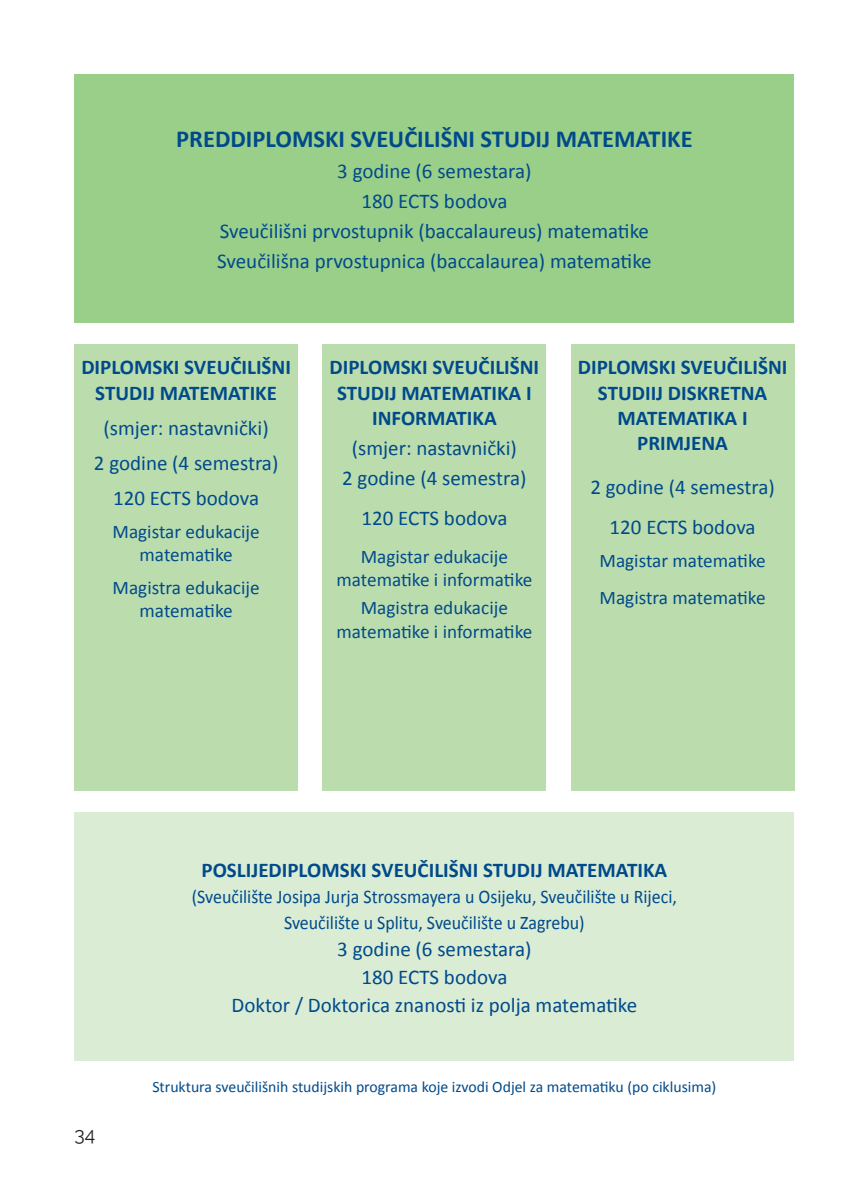
<style>
.page{position:relative;width:844px;height:1191px;background:#fff}
.page>*{position:absolute;margin:0;border:0;box-sizing:border-box;transform-origin:0 0}
.t1{font:700 24.5px "Calibri";color:#004a8b}
.t2{font:21px "Calibri";color:#004a8b}
.t3{font:700 21px/25.2px "Calibri";color:#004a8b;text-align:center}
.t4{font:19.25px/23.1px "Calibri";color:#004a8b;text-align:center}
.t5{font:19.25px "Calibri";color:#004a8b;scale:.93 1}
.t6{font:19.25px "Raleway";color:#231f20}
.t7{font:15.75px "Calibri";color:#004a8b}
</style>
<div class="page">
<div style="left:74px;top:74px;width:720px;height:248px;background:#9acf8a"></div>
<div style="left:74px;top:812px;width:720px;height:248px;background:#daecd4"></div>
<div style="left:74px;top:344px;width:224px;height:446px;background:#bbddae"></div>
<div style="left:322px;top:344px;width:224px;height:446px;background:#bbddae"></div>
<div style="left:570px;top:344px;width:224px;height:446px;background:#bbddae"></div>
<p class="t1" style="left:176px;top:124px;width:518px">PREDDIPLOMSKI SVEUČILIŠNI STUDIJ MATEMATIKE</p>
<p class="t2" style="left:337px;top:157px;width:196px">3 godine (6 semestara)</p>
<p class="t2" style="left:361px;top:188px;width:147px">180 ECTS bodova</p>
<p class="t2" style="left:220px;top:218px;width:430px">Sveučilišni prvostupnik (baccalaureus) matematike</p>
<p class="t2" style="left:217px;top:248px;width:436px">Sveučilišna prvostupnica (baccalaurea) matematike</p>
<p class="t3" style="left:81px;top:354px;width:211px">DIPLOMSKI SVEUČILIŠNI<br>STUDIJ MATEMATIKE</p>
<p class="t2" style="left:104px;top:415px;width:167px">(smjer: nastavnički)</p>
<p class="t2" style="left:94px;top:450px;width:186px">2 godine (4 semestra)</p>
<p class="t2" style="left:113px;top:485px;width:147px">120 ECTS bodova</p>
<p class="t4" style="left:112px;top:519px;width:149px">Magistar edukacije matematike</p>
<p class="t4" style="left:113px;top:575px;width:148px">Magistra edukacije matematike</p>
<p class="t3" style="left:329px;top:354px;width:211px">DIPLOMSKI SVEUČILIŠNI<br>STUDIJ MATEMATIKA I<br>INFORMATIKA</p>
<p class="t2" style="left:352px;top:435px;width:167px">(smjer: nastavnički)</p>
<p class="t2" style="left:342px;top:465px;width:186px">2 godine (4 semestra)</p>
<p class="t2" style="left:361px;top:505px;width:147px">120 ECTS bodova</p>
<p class="t4" style="left:336px;top:544px;width:197px">Magistar edukacije matematike i informatike</p>
<p class="t4" style="left:336px;top:595px;width:197px">Magistra edukacije matematike i informatike</p>
<p class="t3" style="left:577px;top:354px;width:211px">DIPLOMSKI SVEUČILIŠNI<br>STUDIIJ DISKRETNA<br>MATEMATIKA I<br>PRIMJENA</p>
<p class="t2" style="left:590px;top:474px;width:186px">2 godine (4 semestra)</p>
<p class="t2" style="left:609px;top:514px;width:147px">120 ECTS bodova</p>
<p class="t4" style="left:599px;top:548px;width:168px">Magistar matematike</p>
<p class="t4" style="left:599px;top:585px;width:167px">Magistra matematike</p>
<p class="t3" style="left:201px;top:857px;width:467px">POSLIJEDIPLOMSKI SVEUČILIŠNI STUDIJ MATEMATIKA</p>
<p class="t5" style="left:192px;top:884px;width:523px">(Sveučilište Josipa Jurja Strossmayera u Osijeku, Sveučilište u Rijeci,</p>
<p class="t5" style="left:284px;top:910px;width:325px">Sveučilište u Splitu, Sveučilište u Zagrebu)</p>
<p class="t2" style="left:337px;top:936px;width:196px">3 godine (6 semestara)</p>
<p class="t2" style="left:361px;top:964px;width:147px">180 ECTS bodova</p>
<p class="t2" style="left:231px;top:991px;width:407px">Doktor / Doktorica znanosti iz polja matematike</p>
<p class="t6" style="left:74px;top:1123px;width:22px">34</p>
<p class="t7" style="left:152px;top:1077px;width:565px">Struktura sveučilišnih studijskih programa koje izvodi Odjel za matematiku (po ciklusima)</p>
</div>
